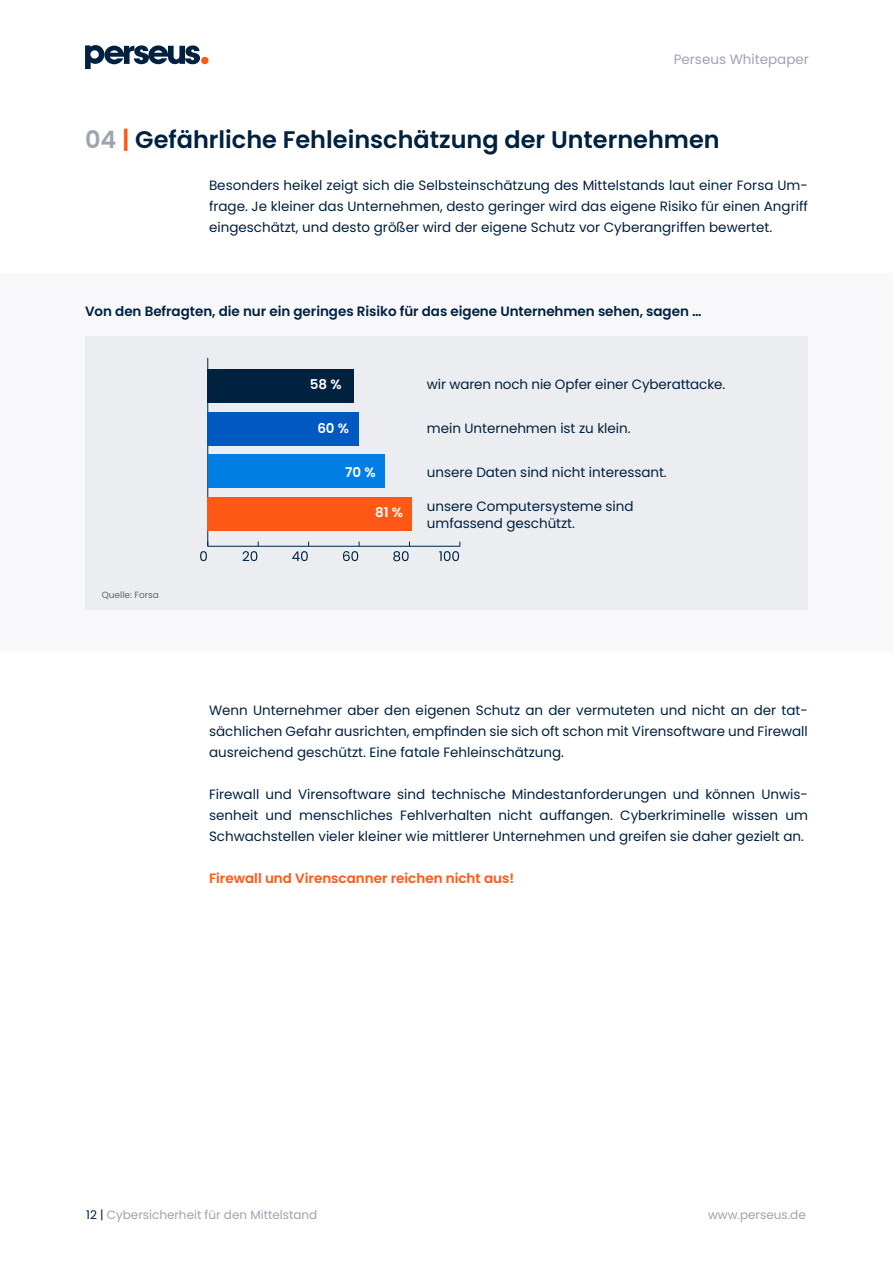
<style>
.page{position:relative;width:893px;height:1263px;background:#fff}
.page>*{position:absolute;margin:0;border:0;box-sizing:border-box;transform-origin:0 0}
.t1{font:600 24px "Poppins";color:#00213f}
.t2{font:13.5px/21px "Poppins";color:#00213f;text-align:justify}
.t3{font:600 13.5px "Poppins";letter-spacing:-.005em;color:#00213f}
.t4{font:600 13.5px "Poppins";color:#ff5816}
.t5{font:13.5px "Poppins";color:#9ea3b2}
.t6{font:600 13.5px "Poppins";letter-spacing:-.005em;color:#fff}
.t7{font:12px "Poppins";color:#9ea3b2}
.t8{font:9px "Poppins";color:#62626d}
.s1{color:#9ea3b2}
.s2{color:#ff5816}
.s3{color:#00213f}
</style>
<div class="page">
<svg style="left:85px;top:45px;width:115px;height:24px"></svg>
<div style="left:201px;top:57px;width:7px;height:7px;background:#ff5816;border-radius:50%"></div>
<div style="left:0;top:274px;width:893px;height:378px;background:#f8f8fb"></div>
<div style="left:85px;top:337px;width:723px;height:273px;background:#ecedf1"></div>
<hr style="left:208px;top:546px;width:252px;height:1px;background:#00223f">
<svg style="left:200px;top:546px;width:8px;height:15px"></svg>
<svg style="left:243px;top:541px;width:16px;height:20px"></svg>
<svg style="left:292px;top:541px;width:17px;height:20px"></svg>
<svg style="left:343px;top:541px;width:17px;height:20px"></svg>
<svg style="left:393px;top:541px;width:17px;height:20px"></svg>
<svg style="left:439px;top:541px;width:21px;height:20px"></svg>
<hr style="left:207px;top:358px;width:1px;height:188px;background:#00223f">
<div style="left:208px;top:497px;width:204px;height:34px;background:#ff5816"></div>
<div style="left:208px;top:454px;width:176px;height:34px;background:#007ee3"></div>
<div style="left:208px;top:412px;width:151px;height:33px;background:#0059c1"></div>
<div style="left:208px;top:369px;width:146px;height:34px;background:#00223f"></div>
<p class="t5" style="left:674px;top:51px;width:137px">Perseus Whitepaper</p>
<h1 class="t1" style="left:85px;top:125px;width:636px"><span class="s1">04</span> <span class="s2">|</span> Gefährliche Fehleinschätzung der Unternehmen</h1>
<p class="t2" style="left:209px;top:175px;width:600px">Besonders heikel zeigt sich die Selbsteinschätzung des Mittelstands laut einer Forsa Um&shy;frage. Je kleiner das Unternehmen, desto geringer wird das eigene Risiko für einen Angriff eingeschätzt, und desto größer wird der eigene Schutz vor Cyberangriffen bewertet.</p>
<p class="t3" style="left:85px;top:303px;width:618px">Von den Befragten, die nur ein geringes Risiko für das eigene Unternehmen sehen, sagen …</p>
<p class="t8" style="left:102px;top:590px;width:59px">Quelle: Forsa</p>
<p class="t6" style="left:310px;top:377px;width:33px">58 %</p>
<p class="t6" style="left:317px;top:420px;width:33px">60 %</p>
<p class="t6" style="left:345px;top:464px;width:32px">70 %</p>
<p class="t6" style="left:375px;top:505px;width:29px">81 %</p>
<p class="t2" style="left:427px;top:374px;width:300px">wir waren noch nie Opfer einer Cyberattacke.</p>
<p class="t2" style="left:427px;top:418px;width:205px">mein Unternehmen ist zu klein.</p>
<p class="t2" style="left:427px;top:462px;width:241px">unsere Daten sind nicht interessant.</p>
<p class="t2" style="left:427px;top:498px;width:208px;line-height:16.5px">unsere Computersysteme sind umfassend geschützt.</p>
<p class="t2" style="left:209px;top:700px;width:600px">Wenn Unternehmer aber den eigenen Schutz an der vermuteten und nicht an der tat&shy;sächlichen Gefahr ausrichten, empfinden sie sich oft schon mit Virensoftware und Firewall ausreichend geschützt. Eine fatale Fehleinschätzung.</p>
<p class="t2" style="left:209px;top:784px;width:600px">Firewall und Virensoftware sind technische Mindestanforderungen und können Unwis&shy;senheit und menschliches Fehlverhalten nicht auffangen. Cyberkriminelle wissen um Schwachstellen vieler kleiner wie mittlerer Unternehmen und greifen sie daher gezielt an.</p>
<p class="t4" style="left:209px;top:870px;width:307px">Firewall und Virenscanner reichen nicht aus!</p>
<p class="t7" style="left:86px;top:1207px;width:233px"><span class="s3">12 |</span> Cybersicherheit für den Mittelstand</p>
<p class="t7" style="left:708px;top:1207px;width:99px">www.perseus.de</p>
</div>
